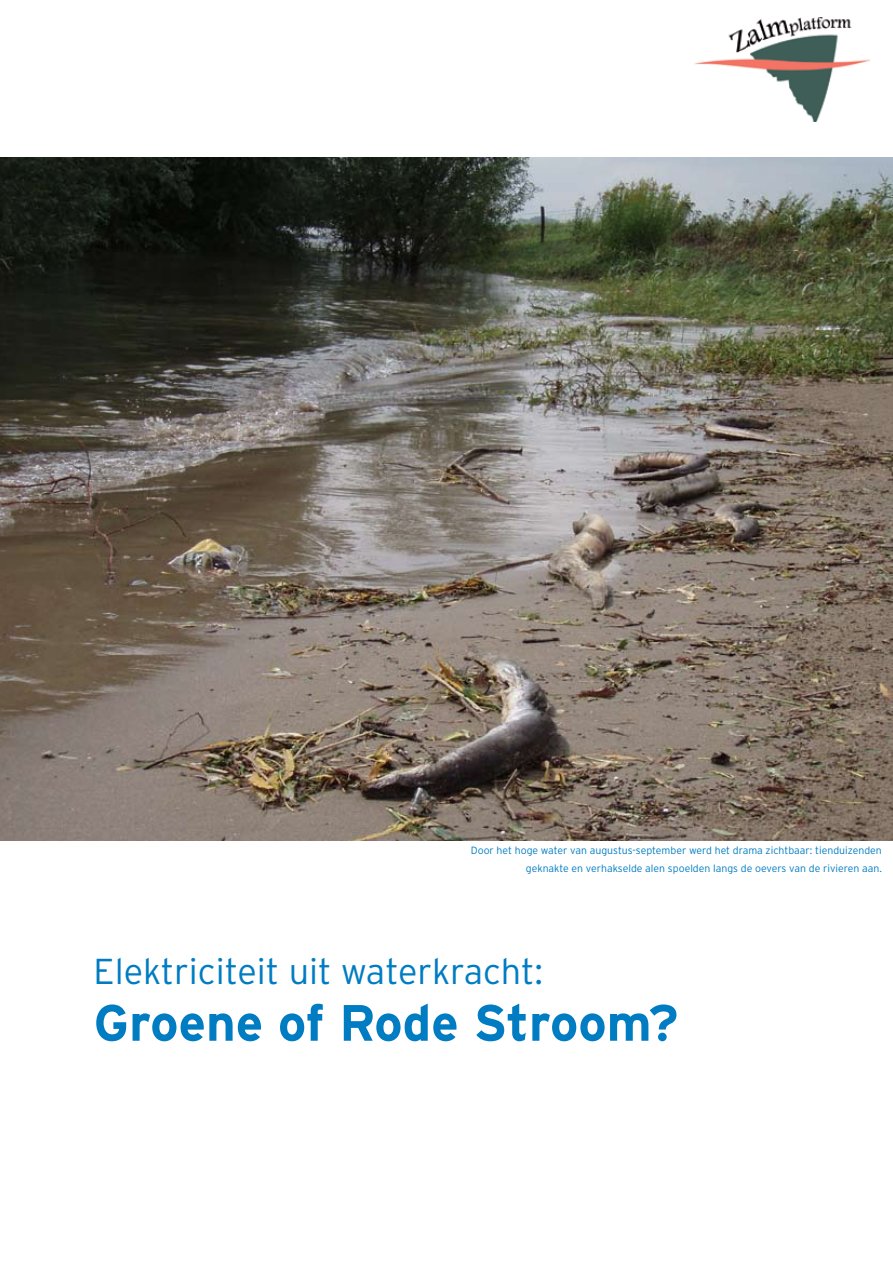
<style>
.page{position:relative;width:893px;height:1263px;background:#fff}
.page>*{position:absolute;margin:0;border:0;box-sizing:border-box;transform-origin:0 0}
.t1{font:700 51px "Interstate";color:#007cc2}
.t2{font:300 36px "Interstate";color:#007cc2}
.t3{font:300 10.5px/18px "Interstate";color:#007cc2;text-align:right}
</style>
<div class="page">
<img style="left:0;top:157px;width:893px;height:684px">
<img style="left:694px;top:17px;width:176px;height:105px">
<p class="t3" style="left:471px;top:841px;width:413px">Door het hoge water van augustus-september werd het drama zichtbaar: tienduizenden geknakte en verhakselde alen spoelden langs de oevers van de rivieren aan.</p>
<h2 class="t2" style="left:94px;top:951px;width:451px">Elektriciteit uit waterkracht:</h2>
<h1 class="t1" style="left:94px;top:994px;width:586px">Groene of Rode Stroom?</h1>
</div>
